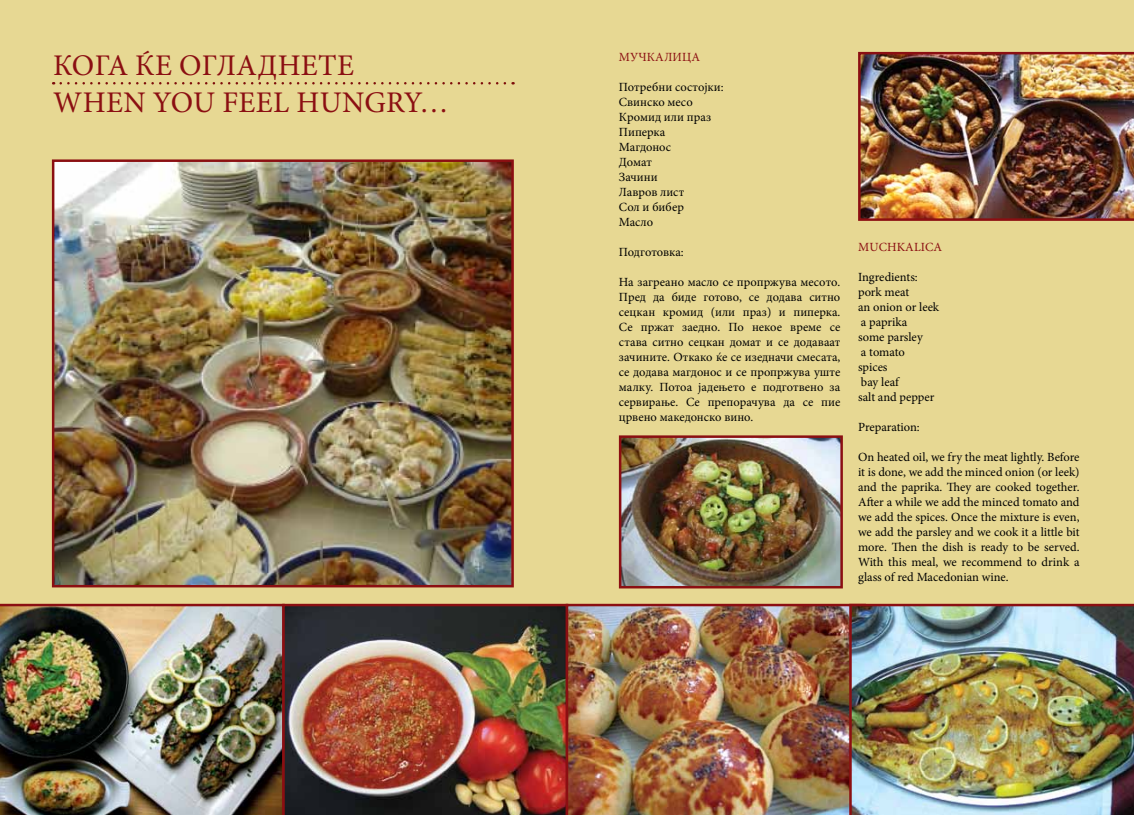
<style>
.page{position:relative;width:1134px;height:815px;background:#e7d893}
.page>*{position:absolute;margin:0;border:0;box-sizing:border-box;transform-origin:0 0}
.t1{font:30px/37.5px "Minion Pro";letter-spacing:.01em;color:#8b0f12}
.t2{font:12.5px/15px "Minion Pro";color:#000}
.t3{font:12.5px "Minion Pro";letter-spacing:.01em;color:#8b0f12}
</style>
<div class="page">
<img style="left:858px;top:52px;width:276px;height:169px">
<img style="left:0;top:604px;width:282px;height:211px">
<img style="left:55px;top:162px;width:456px;height:422px">
<div style="left:52px;top:159px;width:462px;height:428px;border:2px solid #8b0f12"></div>
<img style="left:282px;top:604px;width:284px;height:211px">
<img style="left:566px;top:604px;width:283px;height:211px">
<img style="left:849px;top:604px;width:285px;height:211px">
<svg style="left:61px;top:82px;width:453px;height:3px"></svg>
<img style="left:622px;top:438px;width:218px;height:147px">
<div style="left:619px;top:435px;width:224px;height:153px;border:2px solid #8b0f12"></div>
<h1 class="t1" style="left:53px;top:47px;width:397px">Кога ќе огладнете<br>When You feel hungry…</h1>
<p class="t3" style="left:619px;top:49px;width:83px">Мучкалица</p>
<p class="t2" style="left:619px;top:80px;width:106px">Потребни состојки:<br>Свинско месо<br>Кромид или праз<br>Пиперка<br>Магдонос<br>Домат<br>Зачини<br>Лавров лист<br>Сол и бибер<br>Масло</p>
<p class="t2" style="left:619px;top:245px;width:66px">Подготовка:</p>
<p class="t2" style="left:619px;top:275px;width:223px;text-align:justify">На загреано масло се пропржува месото.<br>Пред да биде готово, се додава ситно сецкан кромид (или праз) и пиперка.<br>Се пржат заедно. По некое време се става ситно сецкан домат и се додаваат зачините. Откако ќе се изедначи смесата, се додава магдонос и се пропржува уште малку. Потоа јадењето е подготвено за сервирање. Се препорачува да се пие црвено македонско вино.</p>
<p class="t3" style="left:858px;top:239px;width:86px">Muchkalica</p>
<p class="t2" style="left:858px;top:270px;width:83px">Ingredients: pork meat<br>an onion or leek a paprika<br>some parsley<br>a tomato<br>spices<br>bay leaf<br>salt and pepper</p>
<p class="t2" style="left:858px;top:420px;width:63px">Preparation:</p>
<p class="t2" style="left:858px;top:450px;width:223px;text-align:justify">On heated oil, we fry the meat lightly. Before it is done, we add the minced onion (or leek) and the paprika. They are cooked together.<br>After a while we add the minced tomato and we add the spices. Once the mixture is even, we add the parsley and we cook it a little bit more. Then the dish is ready to be served.<br>With this meal, we recommend to drink a glass of red Macedonian wine.</p>
</div>
